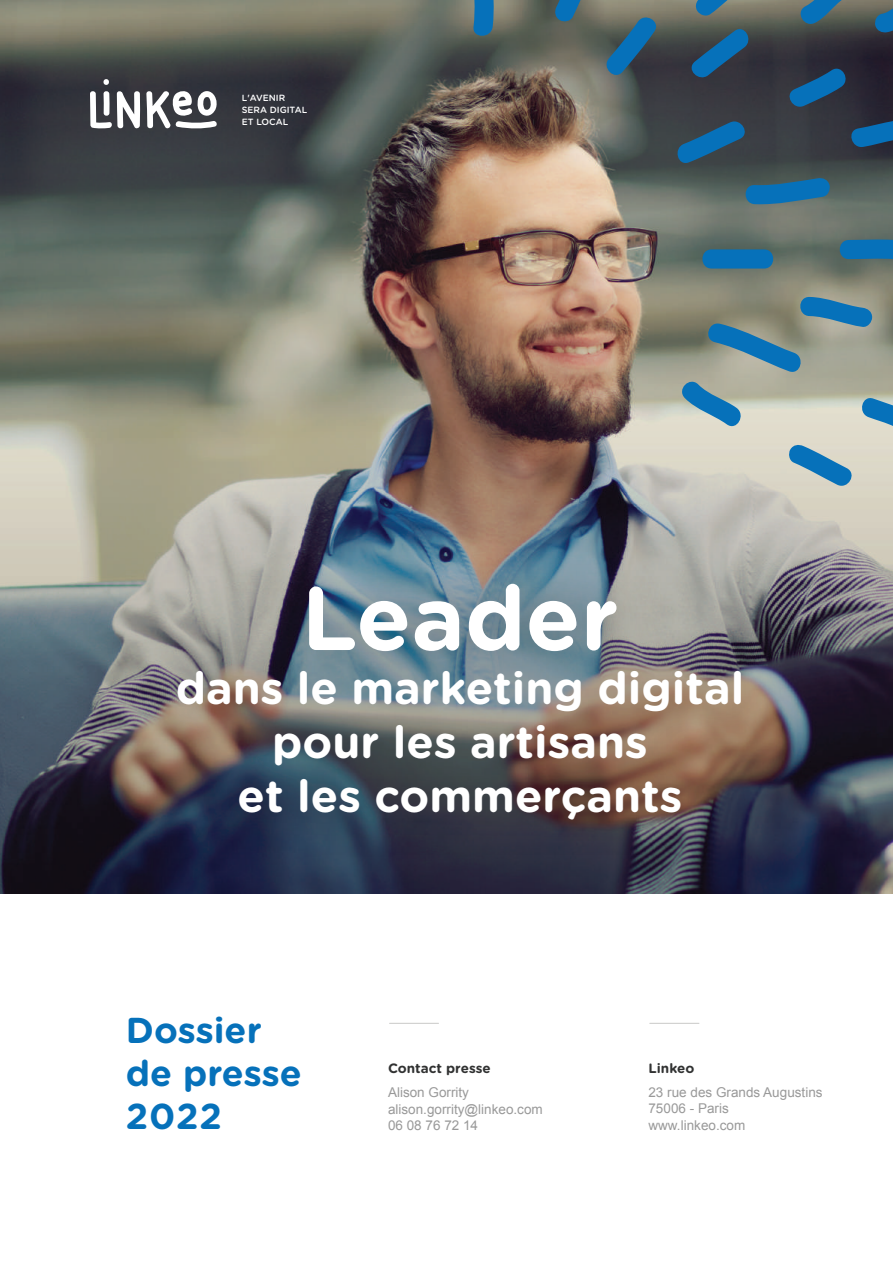
<style>
.page{position:relative;width:893px;height:1263px;background:#fff}
.page>*{position:absolute;margin:0;border:0;box-sizing:border-box;transform-origin:0 0}
.t1{font:700 90px "Gotham Rounded";color:#fff}
.t2{font:700 45px/54px "Gotham Rounded";color:#fff;text-align:center}
.t3{font:700 36px/43.2px "Gotham Rounded";color:#0671ba}
.t4{font:13.5px/16.4px "Arial";color:#999}
.t5{font:700 13.5px "Gotham Rounded";color:#313232}
.t6{font:500 9px/12px "Gotham Rounded";color:#fff}
</style>
<div class="page">
<img style="left:0;top:0;width:893px;height:893px">
<img style="left:112px;top:510px;width:696px;height:380px">
<svg style="left:601px;top:12px;width:60px;height:69px;background:#3d5e70"></svg>
<svg style="left:673px;top:117px;width:78px;height:50px;background:#2a516b"></svg>
<svg style="left:699px;top:249px;width:77px;height:20px;background:#1470ab"></svg>
<svg style="left:742px;top:177px;width:89px;height:28px;background:#256c96"></svg>
<svg style="left:685px;top:23px;width:69px;height:60px;background:#2e4e64"></svg>
<svg style="left:783px;top:63px;width:68px;height:48px;background:#224564"></svg>
<svg style="left:788px;top:444px;width:70px;height:46px;background:#8bb0c2"></svg>
<hr style="left:390px;top:1023px;width:48px;height:1px;background:#cccccb">
<hr style="left:650px;top:1023px;width:49px;height:1px;background:#cccccb">
<svg style="left:90px;top:79px;width:50px;height:51px"></svg>
<svg style="left:146px;top:89px;width:72px;height:41px"></svg>
<svg style="left:794px;top:0;width:48px;height:28px"></svg>
<svg style="left:695px;top:0;width:32px;height:17px"></svg>
<svg style="left:554px;top:0;width:26px;height:23px"></svg>
<svg style="left:472px;top:0;width:22px;height:39px"></svg>
<svg style="left:676px;top:297px;width:217px;height:135px;background:#90a19e"></svg>
<svg style="left:837px;top:239px;width:56px;height:20px"></svg>
<svg style="left:846px;top:121px;width:47px;height:28px"></svg>
<svg style="left:874px;top:7px;width:19px;height:26px"></svg>
<p class="t6" style="left:242px;top:91px;width:67px">L'AVENIR<br>SERA DIGITAL<br>ET LOCAL</p>
<h1 class="t1" style="left:302px;top:552px;width:318px">Leader</h1>
<h2 class="t2" style="left:176px;top:659px;width:570px">dans le marketing digital pour les artisans<br>et les commerçants</h2>
<h3 class="t3" style="left:126px;top:1007px;width:177px">Dossier de presse<br>2022</h3>
<p class="t5" style="left:388px;top:1058px;width:104px">Contact presse</p>
<p class="t4" style="left:388px;top:1084px;width:156px">Alison Gorrity alison.gorrity@linkeo.com<br>06 08 76 72 14</p>
<p class="t5" style="left:648px;top:1058px;width:47px">Linkeo</p>
<p class="t4" style="left:648px;top:1084px;width:176px">23 rue des Grands Augustins<br>75006 - Paris www.linkeo.com</p>
</div>
